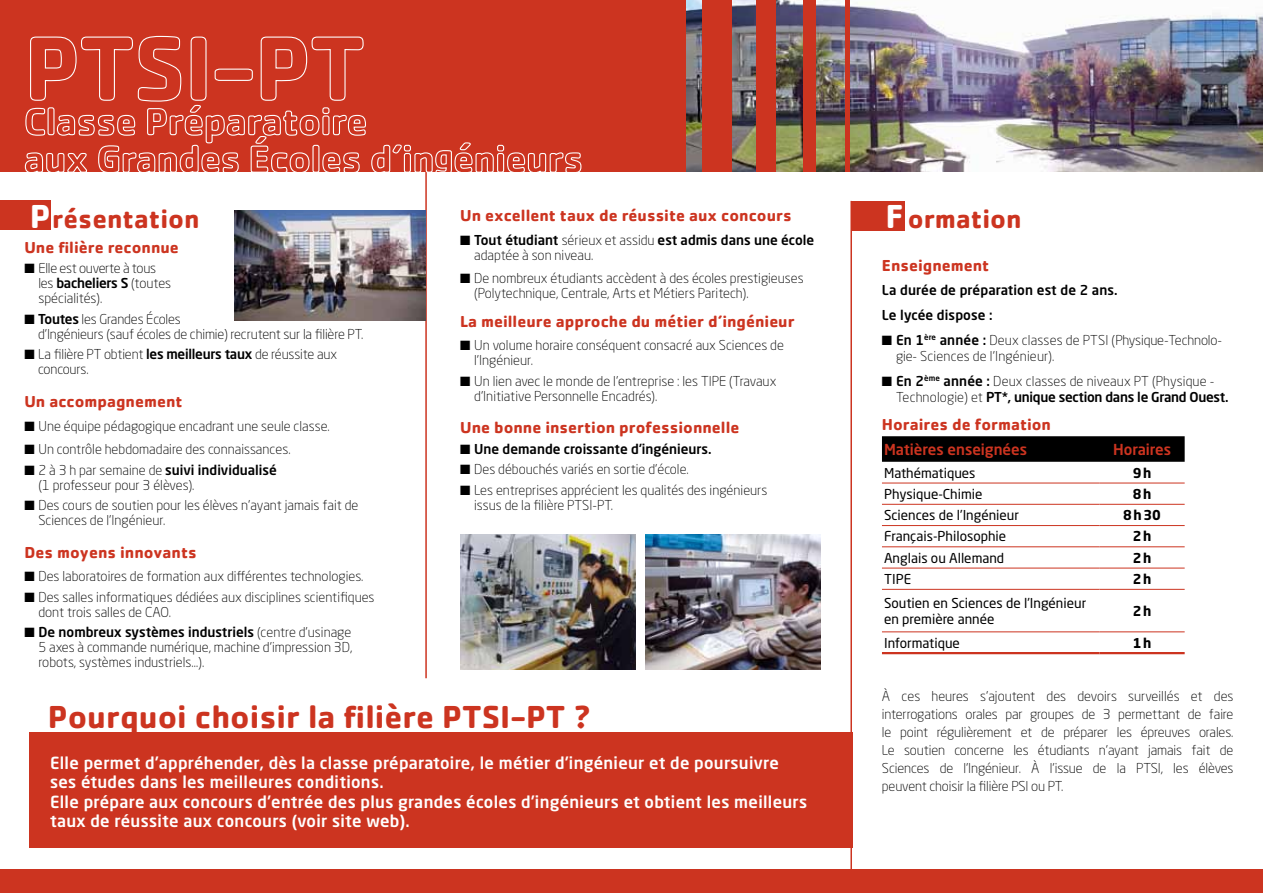
<style>
.page{position:relative;width:1263px;height:893px;background:#fff}
.page>*{position:absolute;margin:0;border:0;box-sizing:border-box;transform-origin:0 0}
.t1{font:700 33px "Cachet Std";color:#cc3420}
.t2{font:700 27px "Cachet Std";color:#cc3420}
.t3{font:500 16.5px/19.5px "Neo Sans Std";letter-spacing:.02em;color:#fff}
.t4{font:700 16.5px "Cachet Std";color:#cc3420}
.t5{font:500 15px "Neo Sans Std";color:#cc3420}
.t6{font:300 13.5px/15px "Neo Sans Std";color:#000}
.t7{font:13.5px/16.2px "Neo Sans Std";color:#000}
.t8{font:500 13.5px/24.8px "Neo Sans Std";color:#000}
.t9{font:300 13.5px/15px "Neo Sans Std";letter-spacing:-.02em;color:#000}
.t10{font:700 13.5px "Neo Sans Std";letter-spacing:.125em;color:#000}
.s1{font-size:34.5px;color:#fff}
.s2{font-weight:500}
</style>
<div class="page">
<div style="left:29px;top:732px;width:823px;height:115px;background:#cc3420"></div>
<div style="left:0;top:0;width:687px;height:172px;background:#cc3420"></div>
<div style="left:0;top:870px;width:1263px;height:23px;background:#cc3420"></div>
<hr style="left:425px;top:150px;width:2px;height:528px;background:#cc3420">
<hr style="left:850px;top:201px;width:2px;height:675px;background:#cc3420">
<img style="left:687px;top:0;width:576px;height:172px">
<div style="left:702px;top:0;width:29px;height:172px;background:#cc3420"></div>
<div style="left:756px;top:0;width:20px;height:172px;background:#cc3420"></div>
<div style="left:804px;top:0;width:12px;height:172px;background:#cc3420"></div>
<hr style="left:846px;top:0;width:4px;height:172px;background:#cc3420">
<svg style="left:24px;top:35px;width:558px;height:141px"></svg>
<div style="left:0;top:200px;width:51px;height:30px;background:#cc3420"></div>
<svg style="left:882px;top:436px;width:303px;height:26px;background:#040404"></svg>
<hr style="left:882px;top:483px;width:217px;height:1px;background:#cc3420">
<hr style="left:1099px;top:483px;width:86px;height:1px;background:#cc3420">
<hr style="left:882px;top:504px;width:217px;height:1px;background:#cc3420">
<hr style="left:1099px;top:504px;width:86px;height:1px;background:#cc3420">
<hr style="left:882px;top:525px;width:217px;height:1px;background:#cc3420">
<hr style="left:1099px;top:525px;width:86px;height:1px;background:#cc3420">
<hr style="left:882px;top:546px;width:217px;height:1px;background:#cc3420">
<hr style="left:1099px;top:546px;width:86px;height:1px;background:#cc3420">
<hr style="left:882px;top:568px;width:217px;height:1px;background:#cc3420">
<hr style="left:882px;top:589px;width:217px;height:1px;background:#cc3420">
<hr style="left:1099px;top:568px;width:86px;height:1px;background:#cc3420">
<hr style="left:1099px;top:589px;width:86px;height:1px;background:#cc3420">
<hr style="left:882px;top:631px;width:217px;height:1px;background:#cc3420">
<hr style="left:882px;top:652px;width:217px;height:2px;background:#cc3420">
<hr style="left:1099px;top:631px;width:86px;height:1px;background:#cc3420">
<hr style="left:1099px;top:652px;width:86px;height:2px;background:#cc3420">
<div style="left:851px;top:201px;width:53px;height:30px;background:#cc3420"></div>
<img style="left:235px;top:211px;width:190px;height:109px">
<img style="left:461px;top:534px;width:175px;height:136px">
<img style="left:645px;top:534px;width:175px;height:136px">
<h2 class="t2" style="left:30px;top:201px;width:171px"><span class="s1">P</span>résentation</h2>
<p class="t4" style="left:24px;top:237px;width:156px">Une filière reconnue</p>
<p class="t9" style="left:38px;top:261px;width:134px;text-indent:-14px">■ Elle est ouverte à tous les <span class="s2">bacheliers S</span> (toutes spécialités).</p>
<p class="t6" style="left:38px;top:311px;width:327px;text-indent:-14px">■ <span class="s2">Toutes</span> les Grandes Écoles<br>d’Ingénieurs (sauf écoles de chimie) recrutent sur la filière PT.</p>
<p class="t6" style="left:38px;top:347px;width:300px;text-indent:-14px">■ La filière PT obtient <span class="s2">les meilleurs taux</span> de réussite aux concours.</p>
<p class="t4" style="left:24px;top:391px;width:160px">Un accompagnement</p>
<p class="t6" style="left:24px;top:418px;width:307px">■ Une équipe pédagogique encadrant une seule classe.</p>
<p class="t6" style="left:24px;top:441px;width:268px">■ Un contrôle hebdomadaire des connaissances.</p>
<p class="t6" style="left:38px;top:462px;width:240px;text-indent:-14px">■ 2 à 3 h par semaine de <span class="s2">suivi individualisé </span>(1 professeur pour 3 élèves).</p>
<p class="t6" style="left:38px;top:498px;width:321px;text-indent:-14px">■ Des cours de soutien pour les élèves n’ayant jamais fait de<br>Sciences de l’Ingénieur.</p>
<p class="t4" style="left:24px;top:541px;width:174px">Des moyens innovants</p>
<p class="t6" style="left:24px;top:569px;width:341px">■ Des laboratoires de formation aux différentes technologies.</p>
<p class="t6" style="left:38px;top:589px;width:338px;text-indent:-14px">■ Des salles informatiques dédiées aux disciplines scientifiques dont trois salles de CAO.</p>
<p class="t6" style="left:38px;top:625px;width:315px;text-align:justify;text-indent:-14px">■ <span class="s2">De nombreux systèmes industriels</span> (centre d’usinage 5 axes à commande numérique, machine d’impression 3D, robots, systèmes industriels…).</p>
<p class="t4" style="left:460px;top:205px;width:333px">Un excellent taux de réussite aux concours</p>
<p class="t6" style="left:474px;top:232px;width:341px;text-indent:-14px">■ <span class="s2">Tout étudiant</span> sérieux et assidu <span class="s2">est admis dans une école </span>adaptée à son niveau.</p>
<p class="t6" style="left:474px;top:271px;width:331px;text-indent:-14px">■ De nombreux étudiants accèdent à des écoles prestigieuses (Polytechnique, Centrale, Arts et Métiers Paritech).</p>
<p class="t4" style="left:460px;top:311px;width:336px">La meilleure approche du métier d’ingénieur</p>
<p class="t6" style="left:474px;top:338px;width:311px;text-indent:-14px">■ Un volume horaire conséquent consacré aux Sciences de l’Ingénieur.</p>
<p class="t6" style="left:474px;top:373px;width:304px;text-indent:-14px">■ Un lien avec le monde de l’entreprise : les TIPE (Travaux d’Initiative Personnelle Encadrés).</p>
<p class="t4" style="left:460px;top:417px;width:281px">Une bonne insertion professionnelle</p>
<p class="t8" style="left:460px;top:436px;width:253px">■ Une demande croissante d’ingénieurs.</p>
<p class="t6" style="left:460px;top:462px;width:230px">■ Des débouchés variés en sortie d’école.</p>
<p class="t6" style="left:474px;top:482px;width:295px;text-indent:-14px">■ Les entreprises apprécient les qualités des ingénieurs issus de la filière PTSI-PT.</p>
<h1 class="t1" style="left:48px;top:696px;width:544px">Pourquoi choisir la filière PTSI-PT ?</h1>
<p class="t3" style="left:50px;top:752px;width:759px">Elle permet d’appréhender, dès la classe préparatoire, le métier d’ingénieur et de poursuivre ses études dans les meilleures conditions.<br>Elle prépare aux concours d’entrée des plus grandes écoles d’ingénieurs et obtient les meilleurs taux de réussite aux concours (voir site web).</p>
<h2 class="t2" style="left:886px;top:201px;width:138px"><span class="s1">F</span> ormation</h2>
<p class="t4" style="left:882px;top:254px;width:109px">Enseignement</p>
<p class="t8" style="left:882px;top:278px;width:237px">La durée de préparation est de 2 ans.<br>Le lycée dispose :</p>
<p class="t6" style="left:896px;top:332px;width:328px;line-height:16.2px;text-indent:-14px">■ <span class="s2">En 1</span><sup>ère</sup> <span class="s2">année :</span> Deux classes de PTSI (Physique-Technolo&shy;gie- Sciences de l’Ingénieur).</p>
<p class="t6" style="left:896px;top:373px;width:334px;line-height:16.2px;text-indent:-14px">■ <span class="s2">En 2</span><sup>ème</sup> <span class="s2">année :</span> Deux classes de niveaux PT (Physique -<br>Technologie) et <span class="s2">PT*, unique section dans le Grand Ouest.</span></p>
<p class="t4" style="left:882px;top:414px;width:171px">Horaires de formation</p>
<p class="t5" style="left:884px;top:440px;width:145px">Matières enseignées</p>
<p class="t5" style="left:1113px;top:440px;width:60px">Horaires</p>
<p class="t7" style="left:884px;top:464px;width:93px">Mathématiques</p>
<p class="t10" style="left:1133px;top:464px;width:20px">9h</p>
<p class="t7" style="left:884px;top:486px;width:100px">Physique-Chimie</p>
<p class="t10" style="left:1133px;top:485px;width:20px">8h</p>
<p class="t7" style="left:884px;top:507px;width:136px">Sciences de l’Ingénieur</p>
<p class="t10" style="left:1123px;top:506px;width:39px">8h30</p>
<p class="t7" style="left:884px;top:528px;width:124px">Français-Philosophie</p>
<p class="t10" style="left:1133px;top:528px;width:20px">2h</p>
<p class="t7" style="left:884px;top:549px;width:122px">Anglais ou Allemand</p>
<p class="t10" style="left:1133px;top:549px;width:20px">2h</p>
<p class="t7" style="left:884px;top:571px;width:29px">TIPE</p>
<p class="t10" style="left:1133px;top:570px;width:20px">2h</p>
<p class="t7" style="left:884px;top:594px;width:204px">Soutien en Sciences de l’Ingénieur en première année</p>
<p class="t10" style="left:1133px;top:602px;width:20px">2h</p>
<p class="t7" style="left:884px;top:634px;width:77px">Informatique</p>
<p class="t10" style="left:1133px;top:634px;width:20px">1h</p>
<p class="t6" style="left:882px;top:687px;width:353px;line-height:18px;text-align:justify">À ces heures s’ajoutent des devoirs surveillés et des interrogations orales par groupes de 3 permettant de faire le point régulièrement et de préparer les épreuves orales.<br>Le soutien concerne les étudiants n’ayant jamais fait de Sciences de l’Ingénieur. À l’issue de la PTSI, les élèves peuvent choisir la filière PSI ou PT.</p>
</div>
